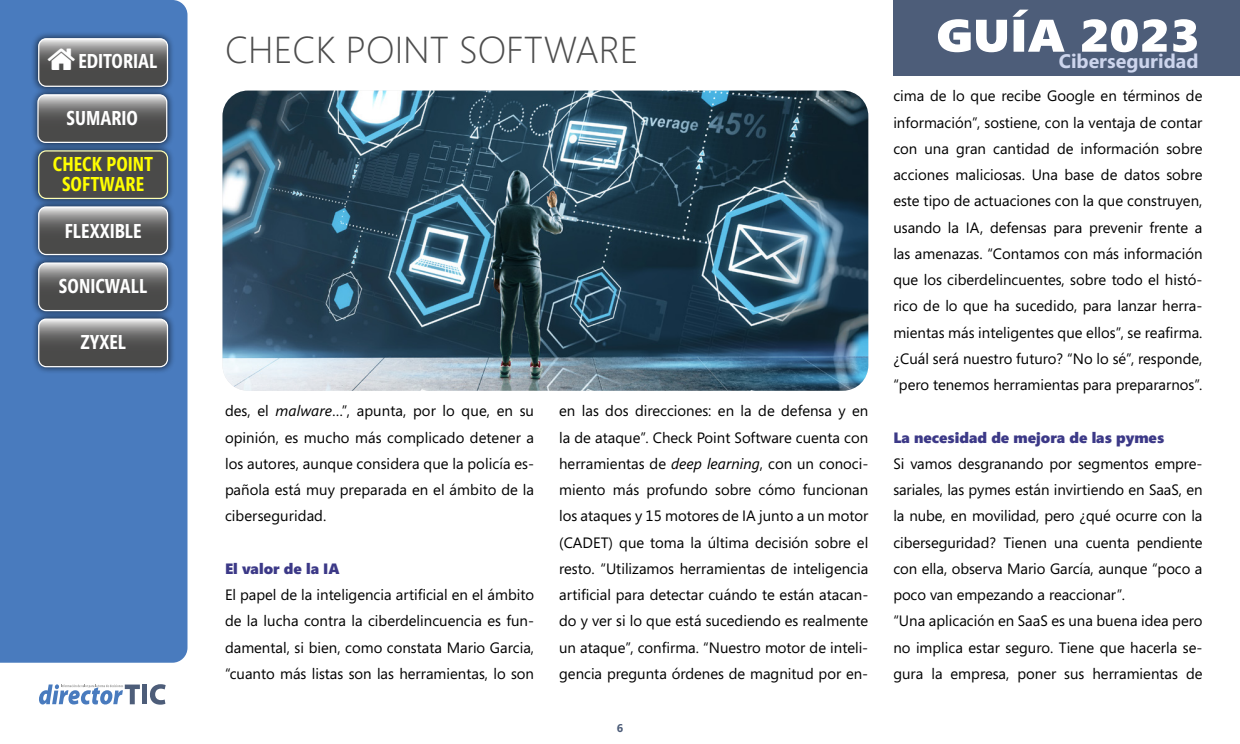
<style>
.page{position:relative;width:1240px;height:744px;background:#fff}
.page>*{position:absolute;margin:0;border:0;box-sizing:border-box;transform-origin:0 0}
.t1{font:900 45.62px "Segoe";color:#fff;scale:1.1 1}
.t2{font:300 37.5px "Segoe";color:#4d4d4d}
.t3{font:700 20px "Segoe Condensed";color:#fff}
.t4{font:700 20px/20px "Segoe Condensed";color:#ff0;text-align:center}
.t5{font:700 19.62px "Segoe";color:#cdd5ed}
.t6{font:15px/26.2px "Segoe";color:#000;text-align:justify}
.t7{font:900 15px "Segoe";color:#3c3987}
.t8{font:700 11.25px "Segoe";color:#4d5d79}
.s1{font-style:italic}
</style>
<div class="page">
<div style="left:142px;top:684px;width:5px;height:20px;background:#4d5d79"></div>
<svg style="left:150px;top:684px;width:16px;height:20px"></svg>
<svg style="left:39px;top:684px;width:101px;height:20px"></svg>
<div style="left:894px;top:0;width:346px;height:75px;background:#4d5d79"></div>
<div style="left:0;top:0;width:188px;height:662px;background:#497bbe"></div>
<div style="left:31px;top:31px;width:144px;height:63px;background:#000;opacity:.75"></div>
<div style="left:38px;top:38px;width:130px;height:49px;border:1px solid #fff;border-radius:8px"></div>
<div style="left:31px;top:143px;width:144px;height:63px;background:#000;opacity:.75"></div>
<div style="left:39px;top:151px;width:128px;height:47px;background:#4a4a49;border-radius:8px"></div>
<div style="left:38px;top:150px;width:130px;height:49px;border:1px solid #ffffb3;border-radius:8px"></div>
<div style="left:31px;top:255px;width:144px;height:63px;background:#000;opacity:.75"></div>
<svg style="left:39px;top:263px;width:129px;height:47px;background:#6c6c6b"></svg>
<div style="left:38px;top:262px;width:130px;height:49px;border:1px solid #fff;border-radius:8px"></div>
<div style="left:31px;top:199px;width:144px;height:63px;background:#000;opacity:.75"></div>
<svg style="left:39px;top:207px;width:129px;height:47px;background:#6b6b6b"></svg>
<div style="left:38px;top:206px;width:130px;height:49px;border:1px solid #fff;border-radius:8px"></div>
<div style="left:31px;top:311px;width:144px;height:63px;background:#000;opacity:.75"></div>
<svg style="left:39px;top:319px;width:129px;height:48px;background:#6c6c6b"></svg>
<div style="left:38px;top:318px;width:130px;height:49px;border:1px solid #fff;border-radius:8px"></div>
<div style="left:30px;top:87px;width:144px;height:63px;background:#000;opacity:.75"></div>
<svg style="left:38px;top:95px;width:129px;height:47px;background:#6b6b6a"></svg>
<div style="left:37px;top:94px;width:130px;height:49px;border:1px solid #fff;border-radius:8px"></div>
<img style="left:223px;top:91px;width:645px;height:300px">
<svg style="left:39px;top:39px;width:129px;height:47px;background:#6f6f6f"></svg>
<h1 class="t1" style="left:936px;top:9px;width:241px">GUÍA 2023</h1>
<h2 class="t2" style="left:225px;top:28px;width:415px">CHECK POINT SOFTWARE</h2>
<h3 class="t3" style="left:78px;top:50px;width:81px">EDITORIAL</h3>
<h3 class="t5" style="left:1059px;top:47px;width:141px">Ciberseguridad</h3>
<h3 class="t3" style="left:67px;top:106px;width:73px">SUMARIO</h3>
<h3 class="t4" style="left:53px;top:154px;width:102px">CHECK POINT<br>SOFTWARE</h3>
<h3 class="t3" style="left:65px;top:220px;width:78px">FLEXXIBLE</h3>
<h3 class="t3" style="left:59px;top:275px;width:90px">SONICWALL</h3>
<h3 class="t3" style="left:80px;top:331px;width:47px">ZYXEL</h3>
<p class="t6" style="left:225px;top:397px;width:311px">des, el <span class="s1">malware</span>…”, apunta, por lo que, en su opinión, es mucho más complicado detener a los autores, aunque considera que la policía es&shy;pañola está muy preparada en el ámbito de la ciberseguridad.</p>
<p class="t7" style="left:225px;top:560px;width:116px">El valor de la IA</p>
<p class="t6" style="left:225px;top:581px;width:311px">El papel de la inteligencia artificial en el ámbito de la lucha contra la ciberdelincuencia es fun&shy;damental, si bien, como constata Mario Garcia, “cuanto más listas son las herramientas, lo son</p>
<p class="t6" style="left:559px;top:397px;width:311px">en las dos direcciones: en la de defensa y en la de ataque”. Check Point Software cuenta con herramientas de <span class="s1">deep learning</span>, con un conoci&shy;miento más profundo sobre cómo funcionan los ataques y 15 motores de IA junto a un motor (CADET) que toma la última decisión sobre el resto. “Utilizamos herramientas de inteligencia artificial para detectar cuándo te están atacan&shy;do y ver si lo que está sucediendo es realmente un ataque”, confirma. “Nuestro motor de inteli&shy;gencia pregunta órdenes de magnitud por en-</p>
<p class="t8" style="left:617px;top:720px;width:8px">6</p>
<p class="t6" style="left:893px;top:82px;width:311px">cima de lo que recibe Google en términos de información”, sostiene, con la ventaja de contar con una gran cantidad de información sobre acciones maliciosas. Una base de datos sobre este tipo de actuaciones con la que construyen, usando la IA, defensas para prevenir frente a las amenazas. “Contamos con más información que los ciberdelincuentes, sobre todo el histó&shy;rico de lo que ha sucedido, para lanzar herra&shy;mientas más inteligentes que ellos”, se reafirma. ¿Cuál será nuestro futuro? “No lo sé”, responde, “pero tenemos herramientas para prepararnos”.</p>
<p class="t7" style="left:893px;top:428px;width:272px">La necesidad de mejora de las pymes</p>
<p class="t6" style="left:893px;top:450px;width:311px;text-align:left">Si vamos desgranando por segmentos empre&shy;sariales, las pymes están invirtiendo en SaaS, en la nube, en movilidad, pero ¿qué ocurre con la ciberseguridad? Tienen una cuenta pendiente con ella, observa Mario García, aunque “poco a poco van empezando a reaccionar”.<br>“Una aplicación en SaaS es una buena idea pero no implica estar seguro. Tiene que hacerla se&shy;gura la empresa, poner sus herramientas de</p>
</div>
